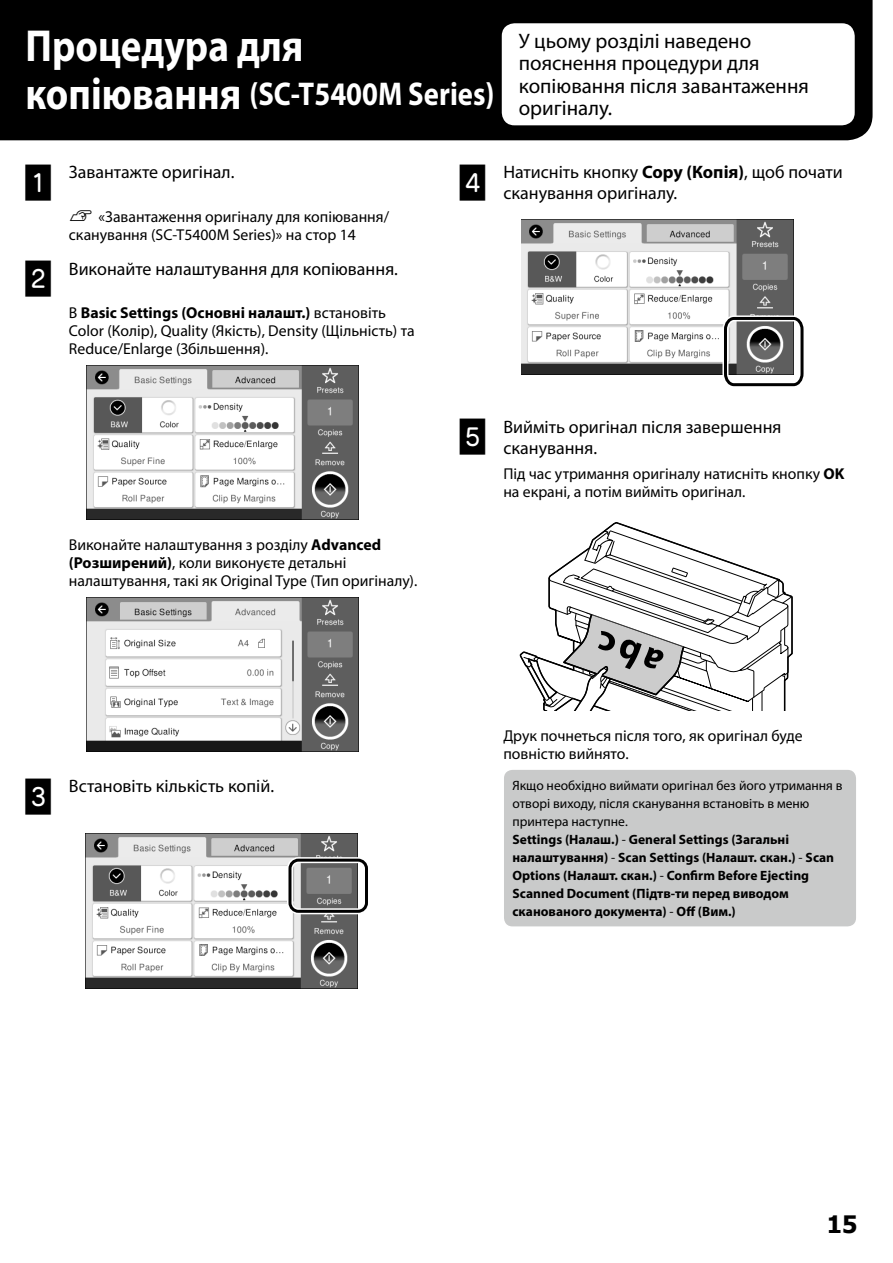
<style>
.page{position:relative;width:893px;height:1263px;background:#fff}
.page>*{position:absolute;margin:0;border:0;box-sizing:border-box;transform-origin:0 0}
.t1{font:700 45px "Myriad Pro";color:#fff;scale:.87 1}
.t2{font:36px "JNB3 TP";color:#000}
.t3{font:700 33px "Myriad Pro";color:#fff;scale:.87 1}
.t4{font:700 24px "Tahoma";color:#000}
.t5{font:21px/22.5px "Myriad Pro";color:#000}
.t6{font:18px/21px "Myriad Pro";color:#000}
.t7{font:15.75px/18px "Myriad Pro";color:#000}
.t8{font:700 13.5px/18px "Myriad Pro";color:#000}
.s1{font-size:45px}
.s2{font-family:"TP Publication Group Icons 4 AAA"}
.s3{font-weight:700}
.s4{font-weight:400}
</style>
<div class="page">
<div style="left:0;top:0;width:873px;height:140px;background:#000"></div>
<img style="left:86px;top:365px;width:272px;height:155px">
<img style="left:86px;top:597px;width:272px;height:155px">
<img style="left:86px;top:834px;width:272px;height:154px">
<div style="left:287px;top:857px;width:82px;height:57px;border:6px solid #fff;border-radius:9px"></div>
<div style="left:288px;top:859px;width:80px;height:54px;border:3px solid #000;border-radius:9px"></div>
<img style="left:521px;top:220px;width:272px;height:154px">
<svg style="left:719px;top:312px;width:85px;height:75px"></svg>
<svg style="left:520px;top:522px;width:273px;height:189px"></svg>
<div style="left:504px;top:770px;width:352px;height:156px;background:#c9caca;border-radius:9px"></div>
<div style="left:502px;top:23px;width:353px;height:102px;background:#fff;border-radius:13px"></div>
<h1 class="t1" style="left:26px;top:16px;width:321px">Процедура для</h1>
<h3 class="t3" style="left:26px;top:72px;width:541px"><span class="s1">копіювання</span> (SC-T5400M Series)</h3>
<h3 class="t5" style="left:519px;top:29px;width:292px">У цьому розділі наведено пояснення процедури для копіювання після завантаження оригіналу.</h3>
<h2 class="t2" style="left:26px;top:164px;width:30px">A</h2>
<p class="t6" style="left:69px;top:162px;width:167px">Завантажте оригінал.</p>
<p class="t7" style="left:69px;top:207px;width:322px"><span class="s2">U</span> «Завантаження оригіналу для копіювання/ сканування (SC-T5400M Series)» на стор 14</p>
<h2 class="t2" style="left:26px;top:261px;width:30px">B</h2>
<p class="t6" style="left:69px;top:258px;width:331px">Виконайте налаштування для копіювання.</p>
<p class="t7" style="left:69px;top:304px;width:347px">В <span class="s3">Basic Settings (Основні налашт.)</span> встановіть<br>Color (Колір), Quality (Якість), Density (Щільність) та<br>Reduce/Enlarge (Збільшення).</p>
<p class="t7" style="left:69px;top:535px;width:350px">Виконайте налаштування з розділу <span class="s3">Advanced (Розширений)</span>, коли виконуєте детальні налаштування, такі як Original Type (Тип оригіналу).</p>
<h2 class="t2" style="left:460px;top:164px;width:30px">D</h2>
<p class="t6" style="left:503px;top:162px;width:341px">Натисніть кнопку <span class="s3">Copy (Копія)</span>, щоб почати сканування оригіналу.</p>
<h2 class="t2" style="left:460px;top:418px;width:30px">E</h2>
<p class="t6" style="left:503px;top:416px;width:280px">Вийміть оригінал після завершення сканування.</p>
<p class="t7" style="left:503px;top:464px;width:343px">Під час утримання оригіналу натисніть кнопку <span class="s3">OK </span>на екрані, а потім вийміть оригінал.</p>
<h2 class="t2" style="left:26px;top:778px;width:30px">C</h2>
<p class="t6" style="left:69px;top:776px;width:207px">Встановіть кількість копій.</p>
<p class="t7" style="left:503px;top:726px;width:301px">Друк почнеться після того, як оригінал буде повністю вийнято.</p>
<p class="t8" style="left:512px;top:776px;width:332px"><span class="s4">Якщо необхідно виймати оригінал без його утримання в отворі виходу, після сканування встановіть в меню принтера наступне.<br></span>Settings (Налаш.) <span class="s4">-</span> General Settings (Загальні налаштування) <span class="s4">-</span> Scan Settings (Налашт. скан.) <span class="s4">-</span> Scan Options (Налашт. скан.) <span class="s4">-</span> Confirm Before Ejecting Scanned Document (Підтв-ти перед виводом сканованого документа) <span class="s4">-</span> Off (Вим.)</p>
<h3 class="t4" style="left:827px;top:1207px;width:32px">15</h3>
</div>
